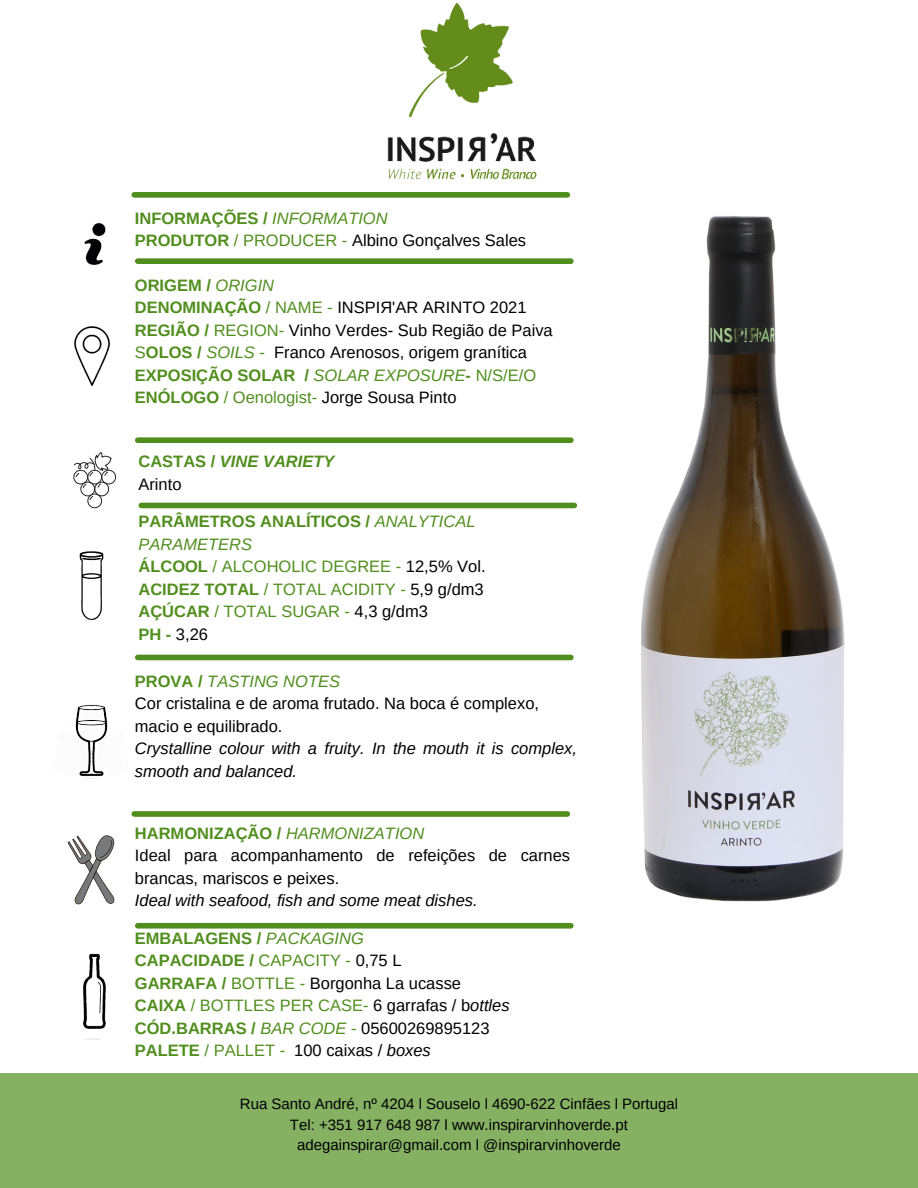
<style>
.page{position:relative;width:918px;height:1188px;background:#fff}
.page>*{position:absolute;margin:0;border:0;box-sizing:border-box;transform-origin:0 0}
.t1{font:16.5px/22.5px "Arimo";color:#000}
.t2{font:700 16.5px/22.5px "Arimo";color:#508e1d}
.t3{font:16.5px "Arimo";color:#508e1d}
.t4{font:italic 16.5px/22.5px "Arimo";color:#000}
.t5{font:italic 700 16.5px "Arimo";color:#508e1d}
.t6{font:italic 16.5px "Arimo";color:#508e1d}
.t7{font:15px "Arimo";color:#000}
.s1{font-weight:400;font-style:italic}
.s2{font-weight:700;color:#508e1d}
.s3{color:#508e1d}
.s4{font-style:italic;color:#508e1d}
.s5{font-weight:400}
.s6{font-style:normal}
.s7{font-weight:700}
.s8{color:#000}
.s9{font-weight:700;font-style:normal}
.s10{font-weight:400;color:#000}
.s11{font-style:italic;color:#000}
.s12{font-style:italic}
</style>
<div class="page">
<div style="left:0;top:1073px;width:918px;height:115px;background:#86b163"></div>
<img style="left:641px;top:216px;width:204px;height:686px">
<div style="left:138px;top:258px;width:433px;height:6px;background:#508e1d"></div>
<img style="left:83px;top:953px;width:23px;height:87px">
<img style="left:74px;top:326px;width:36px;height:60px">
<img style="left:84px;top:224px;width:22px;height:40px">
<svg style="left:73px;top:452px;width:43px;height:56px"></svg>
<img style="left:75px;top:704px;width:33px;height:75px">
<svg style="left:68px;top:835px;width:47px;height:70px"></svg>
<svg style="left:80px;top:551px;width:23px;height:69px"></svg>
<img style="left:387px;top:3px;width:150px;height:177px">
<div style="left:134px;top:192px;width:433px;height:6px;background:#508e1d"></div>
<div style="left:138px;top:437px;width:433px;height:6px;background:#508e1d"></div>
<div style="left:138px;top:655px;width:433px;height:5px;background:#508e1d"></div>
<div style="left:141px;top:503px;width:433px;height:5px;background:#508e1d"></div>
<div style="left:134px;top:811px;width:433px;height:6px;background:#508e1d"></div>
<div style="left:138px;top:923px;width:433px;height:6px;background:#508e1d"></div>
<p class="t2" style="left:135px;top:207px;width:254px">INFORMAÇÕES / <span class="s1">INFORMATION</span></p>
<p class="t1" style="left:135px;top:229px;width:393px"><span class="s2">PRODUTOR</span> <span class="s3">/ PRODUCER -</span> Albino Gonçalves Sales</p>
<p class="t2" style="left:135px;top:274px;width:141px">ORIGEM / <span class="s1">ORIGIN</span></p>
<p class="t1" style="left:135px;top:296px;width:393px"><span class="s2">DENOMINAÇÃO</span> <span class="s3">/ NAME -</span> INSPIЯ'AR ARINTO 2021</p>
<p class="t1" style="left:135px;top:319px;width:419px"><span class="s2">REGIÃO /</span> <span class="s3">REGION-</span> Vinho Verdes- Sub Região de Paiva</p>
<p class="t1" style="left:135px;top:341px;width:394px"><span class="s3">S</span><span class="s2">OLOS /</span> <span class="s4">SOILS</span> <span class="s3">-</span> Franco Arenosos, origem granítica</p>
<p class="t2" style="left:135px;top:364px;width:403px">EXPOSIÇÃO SOLAR / <span class="s1">SOLAR EXPOSURE</span>- <span class="s5">N/S/E/O</span></p>
<p class="t1" style="left:135px;top:386px;width:323px"><span class="s2">ENÓLOGO</span> <span class="s3">/ Oenologist-</span> Jorge Sousa Pinto</p>
<p class="t5" style="left:138px;top:452px;width:198px"><span class="s6">CASTAS /</span> VINE VARIETY</p>
<p class="t1" style="left:138px;top:473px;width:45px">Arinto</p>
<p class="t2" style="left:138px;top:511px;width:339px">PARÂMETROS ANALÍTICOS / <span class="s1">ANALYTICAL<br>PARAMETERS</span></p>
<p class="t3" style="left:138px;top:558px;width:349px"><span class="s7">ÁLCOOL</span> / ALCOHOLIC DEGREE - <span class="s8">12,5% Vol.</span></p>
<p class="t3" style="left:138px;top:580px;width:347px"><span class="s7">ACIDEZ TOTAL</span> / TOTAL ACIDITY - <span class="s8">5,9 g/dm3</span></p>
<p class="t3" style="left:138px;top:603px;width:291px"><span class="s7">AÇÚCAR</span> / TOTAL SUGAR - <span class="s8">4,3 g/dm3</span></p>
<p class="t1" style="left:138px;top:623px;width:71px"><span class="s2">PH -</span> 3,26</p>
<p class="t6" style="left:135px;top:672px;width:207px"><span class="s9">PROVA /</span> TASTING NOTES</p>
<p class="t1" style="left:135px;top:692px;width:406px">Cor cristalina e de aroma frutado. Na boca é complexo,</p>
<p class="t1" style="left:135px;top:715px;width:149px">macio e equilibrado.</p>
<p class="t4" style="left:135px;top:737px;width:444px">Crystalline colour with a fruity. In the mouth it is complex, smooth and balanced.</p>
<p class="t2" style="left:135px;top:822px;width:291px">HARMONIZAÇÃO / <span class="s1">HARMONIZATION</span></p>
<p class="t1" style="left:135px;top:844px;width:437px">Ideal para acompanhamento de refeições de carnes brancas, mariscos e peixes.</p>
<p class="t4" style="left:135px;top:889px;width:344px">Ideal with seafood, fish and some meat dishes.</p>
<p class="t2" style="left:135px;top:927px;width:231px">EMBALAGENS / <span class="s1">PACKAGING</span></p>
<p class="t2" style="left:135px;top:949px;width:268px">CAPACIDADE / <span class="s5">CAPACITY -</span> <span class="s10">0,75 L</span></p>
<p class="t1" style="left:135px;top:972px;width:328px"><span class="s2">GARRAFA /</span> <span class="s3">BOTTLE -</span> Borgonha La ucasse</p>
<p class="t3" style="left:135px;top:996px;width:376px"><span class="s7">CAIXA</span> / BOTTLES PER CASE- <span class="s8">6 garrafas / b</span><span class="s11">ottles</span></p>
<p class="t1" style="left:135px;top:1017px;width:356px"><span class="s2">CÓD.BARRAS /</span> <span class="s4">BAR CODE</span> <span class="s3">-</span> 05600269895123</p>
<p class="t1" style="left:135px;top:1039px;width:297px"><span class="s2">PALETE</span> <span class="s3">/ PALLET -</span> 100 caixas / <span class="s12">boxes</span></p>
<p class="t7" style="left:240px;top:1096px;width:440px">Rua Santo André, nº 4204 l Souselo l 4690-622 Cinfães l Portugal</p>
<p class="t7" style="left:290px;top:1116px;width:339px">Tel: +351 917 648 987 l www.inspirarvinhoverde.pt</p>
<p class="t7" style="left:297px;top:1136px;width:325px">adegainspirar@gmail.com l @inspirarvinhoverde</p>
</div>
